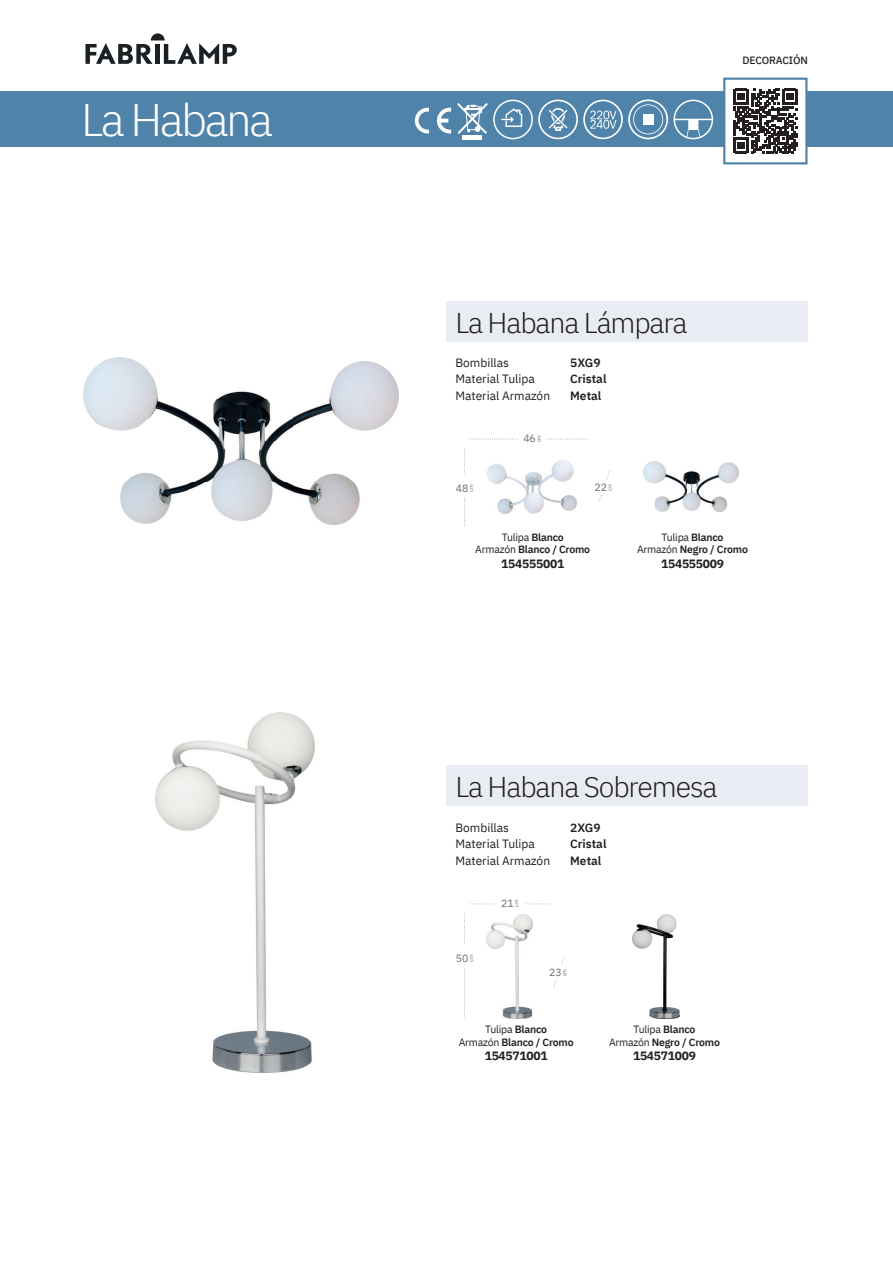
<style>
.page{position:relative;width:893px;height:1263px;background:#fff}
.page>*{position:absolute;margin:0;border:0;box-sizing:border-box;transform-origin:0 0}
.t1{font:300 45.3px "IBM Plex Sans";letter-spacing:-.055em;color:#fff}
.t2{font:300 28.5px "IBM Plex Sans";letter-spacing:-.04em;color:#231f20}
.t3{font:12px "IBM Plex Sans";color:#231f20}
.t4{font:700 12px "IBM Plex Sans";letter-spacing:-.02em;color:#231f20}
.t5{font:600 12px "IBM Plex Sans";color:#231f20}
.t6{font:600 10.5px/12.6px "IBM Plex Sans";letter-spacing:-.02em;color:#231f20;text-align:center}
.t7{font:10.5px "IBM Plex Sans";color:#6c6d70}
.t8{font:500 10.5px "IBM Plex Sans";letter-spacing:-.015em;color:#231f20}
.t9{font:5.4px "IBM Plex Sans";color:#6c6d70}
.s1{font-weight:400}
</style>
<div class="page">
<svg style="left:85px;top:33px;width:152px;height:31px"></svg>
<div style="left:0;top:91px;width:893px;height:56px;background:#4f83aa"></div>
<div style="left:446px;top:301px;width:362px;height:41px;background:#e9edf3"></div>
<div style="left:446px;top:765px;width:362px;height:41px;background:#e9edf3"></div>
<div style="left:724px;top:79px;width:82px;height:84px;background:#fff"></div>
<svg style="left:733px;top:89px;width:65px;height:64px"></svg>
<div style="left:723px;top:78px;width:84px;height:86px;border:2px solid #4f83aa"></div>
<svg style="left:464px;top:903px;width:101px;height:115px"></svg>
<svg style="left:464px;top:438px;width:146px;height:88px"></svg>
<svg style="left:415px;top:108px;width:14px;height:25px"></svg>
<svg style="left:437px;top:108px;width:14px;height:25px"></svg>
<svg style="left:457px;top:99px;width:256px;height:41px"></svg>
<img style="left:83px;top:358px;width:316px;height:166px">
<img style="left:486px;top:914px;width:46px;height:105px">
<img style="left:155px;top:712px;width:159px;height:360px">
<img style="left:632px;top:914px;width:47px;height:105px">
<img style="left:483px;top:460px;width:94px;height:53px">
<img style="left:644px;top:462px;width:95px;height:50px">
<h1 class="t1" style="left:81px;top:86px;width:194px">La Habana</h1>
<p class="t8" style="left:742px;top:52px;width:67px">DECORACIÓN</p>
<h2 class="t2" style="left:455px;top:301px;width:234px">La Habana Lámpara</h2>
<p class="t3" style="left:455px;top:354px;width:55px">Bombillas</p>
<p class="t5" style="left:570px;top:353px;width:32px">5XG9</p>
<p class="t3" style="left:455px;top:370px;width:81px">Material Tulipa</p>
<p class="t5" style="left:570px;top:370px;width:38px">Cristal</p>
<p class="t3" style="left:455px;top:387px;width:96px">Material Armazón</p>
<p class="t5" style="left:570px;top:387px;width:33px">Metal</p>
<p class="t7" style="left:456px;top:480px;width:14px">48</p>
<p class="t9" style="left:467px;top:492px;width:9px;rotate:-90deg">cm</p>
<p class="t7" style="left:523px;top:431px;width:14px">46</p>
<p class="t9" style="left:535px;top:442px;width:9px;rotate:-90deg">cm</p>
<p class="t7" style="left:594px;top:479px;width:14px">22</p>
<p class="t9" style="left:606px;top:491px;width:9px;rotate:-90deg">cm</p>
<p class="t6" style="left:475px;top:530px;width:116px"><span class="s1">Tulipa</span> Blanco<br><span class="s1">Armazón</span> Blanco / Cromo</p>
<p class="t4" style="left:501px;top:554px;width:64px">154555001</p>
<p class="t6" style="left:637px;top:530px;width:112px"><span class="s1">Tulipa</span> Blanco<br><span class="s1">Armazón</span> Negro / Cromo</p>
<p class="t4" style="left:661px;top:554px;width:64px">154555009</p>
<h2 class="t2" style="left:455px;top:765px;width:264px">La Habana Sobremesa</h2>
<p class="t3" style="left:455px;top:818px;width:55px">Bombillas</p>
<p class="t5" style="left:570px;top:818px;width:32px">2XG9</p>
<p class="t3" style="left:455px;top:834px;width:81px">Material Tulipa</p>
<p class="t5" style="left:570px;top:834px;width:38px">Cristal</p>
<p class="t3" style="left:455px;top:851px;width:96px">Material Armazón</p>
<p class="t5" style="left:570px;top:851px;width:33px">Metal</p>
<p class="t7" style="left:456px;top:950px;width:14px">50</p>
<p class="t9" style="left:467px;top:962px;width:9px;rotate:-90deg">cm</p>
<p class="t7" style="left:501px;top:895px;width:14px">21</p>
<p class="t9" style="left:512px;top:907px;width:9px;rotate:-90deg">cm</p>
<p class="t7" style="left:549px;top:964px;width:14px">23</p>
<p class="t9" style="left:560px;top:976px;width:9px;rotate:-90deg">cm</p>
<p class="t6" style="left:459px;top:1022px;width:116px"><span class="s1">Tulipa</span> Blanco<br><span class="s1">Armazón</span> Blanco / Cromo</p>
<p class="t4" style="left:485px;top:1046px;width:64px">154571001</p>
<p class="t6" style="left:609px;top:1022px;width:112px"><span class="s1">Tulipa</span> Blanco<br><span class="s1">Armazón</span> Negro / Cromo</p>
<p class="t4" style="left:633px;top:1046px;width:64px">154571009</p>
</div>
